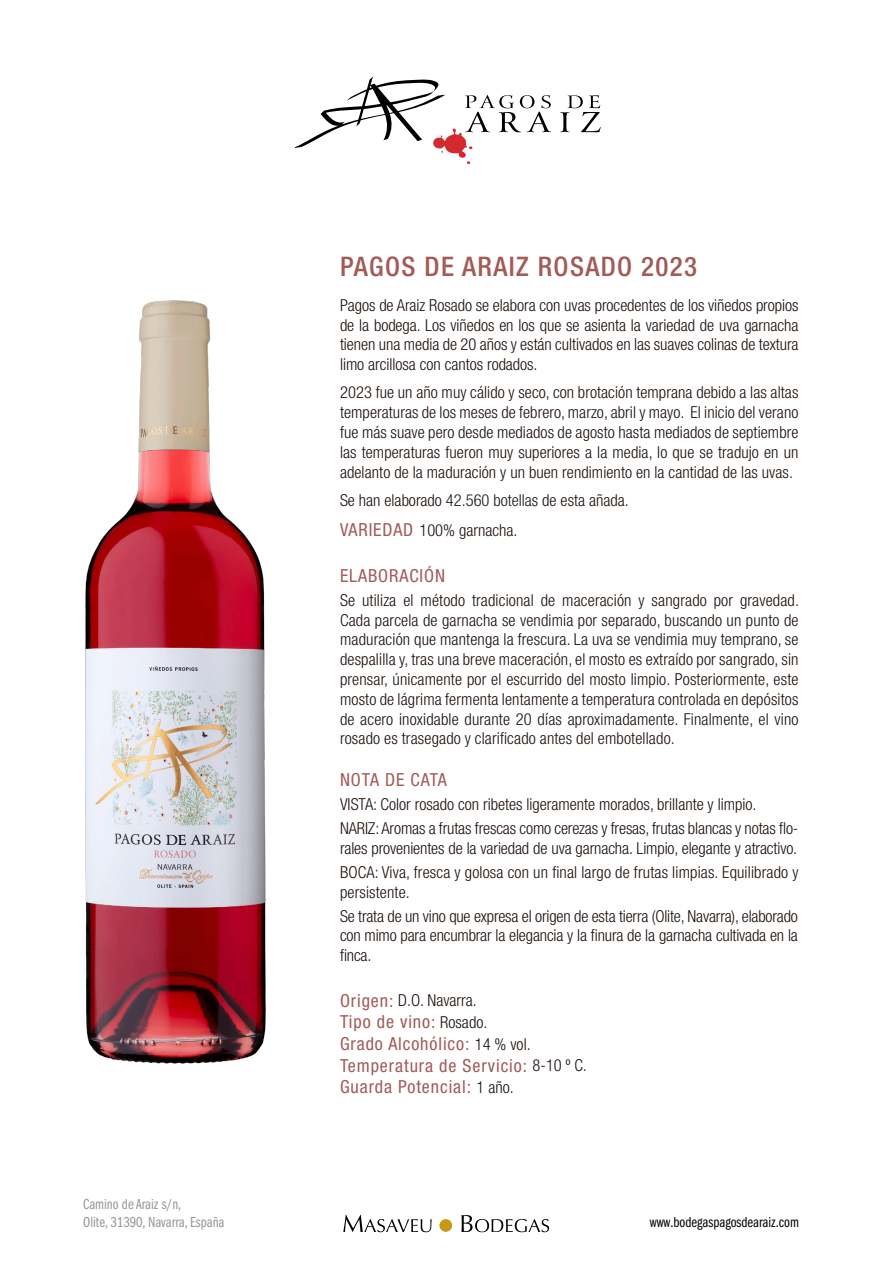
<style>
.page{position:relative;width:893px;height:1263px;background:#fff}
.page>*{position:absolute;margin:0;border:0;box-sizing:border-box;transform-origin:0 0}
.t1{font:500 condensed 27px "Helvetica Neue LT Std";letter-spacing:.05em;color:#a25b57}
.t2{font:condensed 18px/21.6px "Helvetica Neue LT Std";letter-spacing:.05em;color:#a25b57}
.t3{font:300 condensed 16.5px/19.8px "Helvetica Neue LT Std";color:#1e120d}
.t4{font:15px/18px "ITC Franklin Gothic Std Bk Cp";color:#939599}
.t5{font:15px "ITC Franklin Gothic Std Bk Cp";color:#000}
.s1{color:#1d1d1b}
.s2{font-weight:400;font-size:18px;color:#a25b57}
.s3{font-weight:300;font-size:16.5px;color:#1e120d}
</style>
<div class="page">
<div style="left:439px;top:1219px;width:13px;height:13px;background:#c59b14;border-radius:50%"></div>
<svg style="left:343px;top:1215px;width:89px;height:17px"></svg>
<svg style="left:461px;top:1215px;width:88px;height:17px"></svg>
<svg style="left:295px;top:77px;width:306px;height:87px"></svg>
<img style="left:85px;top:300px;width:181px;height:764px">
<p class="t4" style="left:83px;top:1196px;width:143px">Camino de Araiz s/n,<br>Olite, 31390, Navarra, España</p>
<h1 class="t1" style="left:340px;top:250px;width:359px">PAGOS DE ARAIZ ROSADO 2023</h1>
<p class="t3" style="left:340px;top:295px;width:460px;text-align:justify">Pagos de Araiz Rosado se elabora con uvas procedentes de los viñedos propios de la bodega. Los viñedos en los que se asienta la variedad de uva garnacha tienen una media de 20 años y están cultivados en las suaves colinas de textura limo arcillosa con cantos rodados.</p>
<p class="t3" style="left:340px;top:383px;width:460px;text-align:justify">2023 fue un año muy cálido y seco, con brotación temprana debido a las altas temperaturas de los meses de febrero, marzo, abril y mayo. El inicio del verano fue más suave pero desde mediados de agosto hasta mediados de septiembre las temperaturas fueron muy superiores a la media, lo que se tradujo en un adelanto de la maduración y un buen rendimiento en la cantidad de las uvas.</p>
<p class="t3" style="left:340px;top:485px;width:290px;line-height:29.5px">Se han elaborado <span class="s1">42.560 botella</span>s de esta añada.<br><span class="s2">VARIEDAD</span> 100% garnacha.</p>
<p class="t2" style="left:340px;top:564px;width:107px">ELABORACIÓN</p>
<p class="t3" style="left:340px;top:590px;width:461px;text-align:justify">Se utiliza el método tradicional de maceración y sangrado por gravedad.<br>Cada parcela de garnacha se vendimia por separado, buscando un punto de maduración que mantenga la frescura. La uva se vendimia muy temprano, se despalilla y, tras una breve maceración, el mosto es extraído por sangrado, sin prensar, únicamente por el escurrido del mosto limpio. Posteriormente, este mosto de lágrima fermenta lentamente a temperatura controlada en depósitos de acero inoxidable durante 20 días aproximadamente. Finalmente, el vino rosado es trasegado y clarificado antes del embotellado.</p>
<p class="t2" style="left:340px;top:768px;width:108px">NOTA DE CATA</p>
<p class="t3" style="left:340px;top:792px;width:460px;line-height:24px">VISTA: Color rosado con ribetes ligeramente morados, brillante y limpio.<br>NARIZ: Aromas a frutas frescas como cerezas y fresas, frutas blancas y notas flo-</p>
<p class="t3" style="left:340px;top:836px;width:460px;line-height:24px">rales provenientes de la variedad de uva garnacha. Limpio, elegante y atractivo.<br>BOCA: Viva, fresca y golosa con un final largo de frutas limpias. Equilibrado y</p>
<p class="t3" style="left:340px;top:880px;width:459px;line-height:24px">persistente.<br>Se trata de un vino que expresa el origen de esta tierra (Olite, Navarra), elaborado</p>
<p class="t3" style="left:340px;top:925px;width:459px">con mimo para encumbrar la elegancia y la finura de la garnacha cultivada en la finca.</p>
<p class="t3" style="left:340px;top:990px;width:138px"><span class="s2">Origen:</span> D.O. Navarra.</p>
<p class="t2" style="left:340px;top:1011px;width:248px">Tipo de vino: <span class="s3">Rosado.<br></span>Grado Alcohólico: <span class="s3">14 % vol.<br></span>Temperatura de Servicio: <span class="s3">8-10 º C.<br></span>Guarda Potencial: <span class="s3">1 año.</span></p>
<p class="t5" style="left:650px;top:1214px;width:151px">www.bodegaspagosdearaiz.com</p>
</div>
